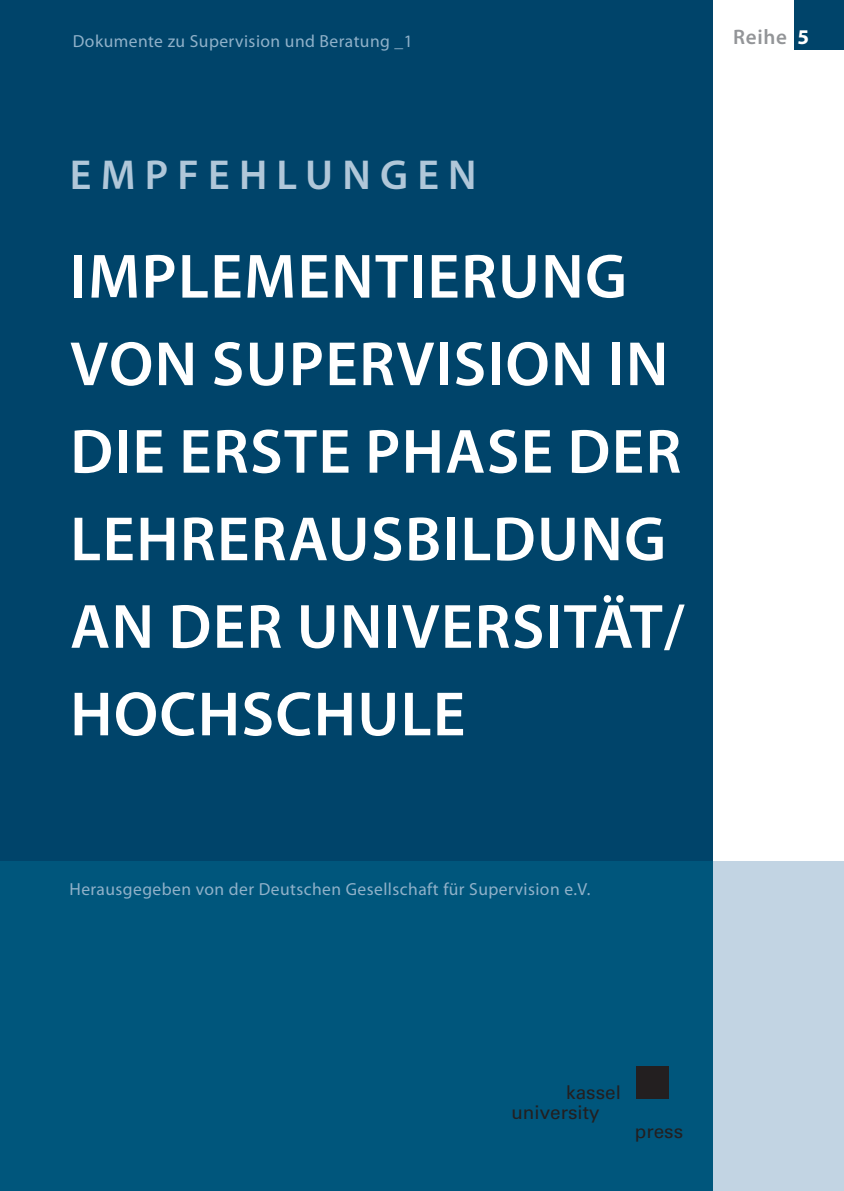
<style>
.page{position:relative;width:844px;height:1191px;background:#fff}
.page>*{position:absolute;margin:0;border:0;box-sizing:border-box;transform-origin:0 0}
.t1{font:600 63px/87.5px "Myriad Pro";letter-spacing:.02em;color:#fff}
.t2{font:600 42px "Myriad Pro";letter-spacing:.22em;color:#b0c7d9}
.t3{font:600 21px "Myriad Pro";color:#939598}
.t4{font:18.9px/19.9px "Univers LT Std";color:#231f20}
.t5{font:17.5px "Myriad Pro";letter-spacing:.025em;color:#90b1c9}
.s1{font-weight:700;color:#fff}
</style>
<div class="page">
<div style="left:133px;top:861px;width:710px;height:330px;background:#c2d4e3"></div>
<div style="left:0;top:0;width:712px;height:1191px;background:#00446a"></div>
<div style="left:794px;top:0;width:49px;height:50px;background:#00446a"></div>
<div style="left:0;top:861px;width:712px;height:330px;background:#00567c"></div>
<div style="left:636px;top:1066px;width:33px;height:32px;background:#231f20"></div>
<p class="t5" style="left:73px;top:30px;width:341px">Dokumente zu Supervision und Beratung _1</p>
<p class="t3" style="left:733px;top:24px;width:77px">REIHE <span class="s1">5</span></p>
<h2 class="t2" style="left:70px;top:148px;width:408px">EMPFEHLUNGEN</h2>
<h1 class="t1" style="left:70px;top:231px;width:599px">IMPLEMENTIER UNG<br>VON SUPERVISI ON IN<br>DIE ERS</h1>
<h1 class="t1" style="left:284px;top:406px;width:361px">TE PHASE DER</h1>
<h1 class="t1" style="left:70px;top:494px;width:597px;text-indent:218px">AUSBILDUNG<br>AN DER UNIVERSI</h1>
<h1 class="t1" style="left:70px;top:494px;width:132px">LEHRER</h1>
<h1 class="t1" style="left:563px;top:581px;width:122px">TÄT/</h1>
<h1 class="t1" style="left:70px;top:669px;width:390px">HOCHSCHULE</h1>
<p class="t5" style="left:69px;top:878px;width:522px">Herausgegeben von der Deutschen Gesellschaft für Supervision e.V.</p>
<p class="t4" style="left:511px;top:1082px;width:111px;text-indent:55px">kassel university</p>
<p class="t4" style="left:634px;top:1121px;width:50px">press</p>
</div>
